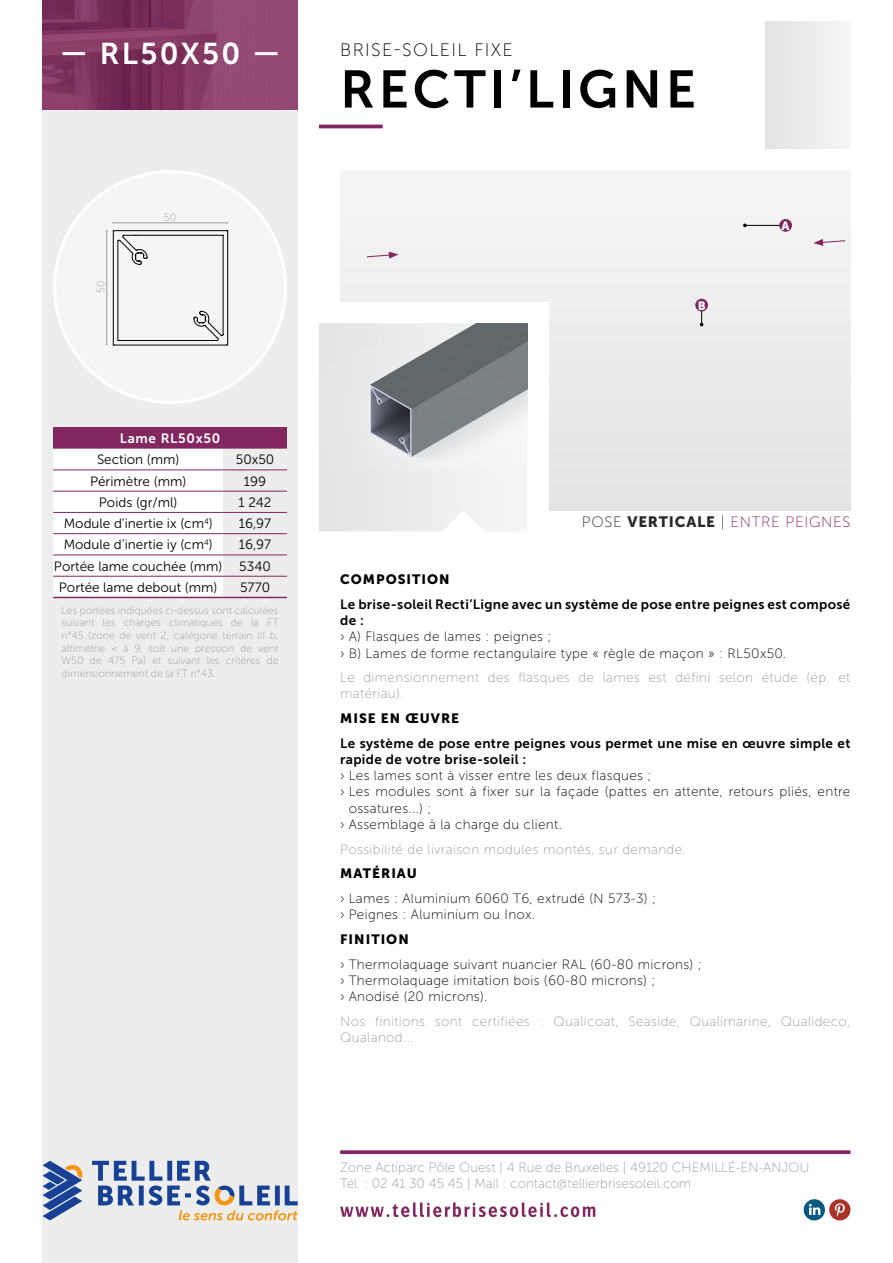
<style>
.page{position:relative;width:893px;height:1263px;background:#fff}
.page>*{position:absolute;margin:0;border:0;box-sizing:border-box;transform-origin:0 0}
.t1{font:52.5px "Museo Sans 700";letter-spacing:.075em;color:#000}
.t2{font:30px "Museo Sans 700";letter-spacing:.075em;color:#fff}
.t3{font:18px "Museo Sans 100";letter-spacing:.075em;color:#000}
.t4{font:15px "Museo Sans 100";letter-spacing:.05em;color:#822760}
.t5{font:13.5px/16.2px "Museo Sans 100";letter-spacing:.025em;color:#000}
.t6{font:13.5px/16.2px "Museo Sans 100";letter-spacing:.025em;color:#9d9d9c}
.t7{font:13.5px/16.2px "Museo Sans 700";letter-spacing:.025em;color:#000}
.t8{font:13.5px "Museo Sans 300";color:#000}
.t9{font:13.5px/16.2px "Museo Sans 100";color:#9d9d9c}
.t10{font:13.5px "Museo Sans 900";letter-spacing:.075em;color:#000}
.t11{font:13.5px "Museo Sans 700";letter-spacing:.05em;color:#fff}
.t12{font:12px "Museo Sans 900";color:#fff}
.t13{font:10.5px/12.6px "Museo Sans 100";color:#9d9d9c;text-align:justify}
.s1{color:#282827}
.s2{font-family:"Museo Sans 900";color:#282827}
</style>
<div class="page">
<svg style="left:43px;top:0;width:255px;height:111px;background:#863d67"></svg>
<div style="left:43px;top:111px;width:255px;height:1152px;background:#ededed"></div>
<div style="left:53px;top:170px;width:234px;height:234px;background:#f5f5f5;border-radius:50%"></div>
<hr style="left:319px;top:125px;width:64px;height:3px;background:#822760">
<div style="left:804px;top:1199px;width:21px;height:21px;background:#095a82;border-radius:50%"></div>
<svg style="left:809px;top:1204px;width:11px;height:11px"></svg>
<div style="left:829px;top:1199px;width:21px;height:21px;background:#a83329;border-radius:50%"></div>
<svg style="left:835px;top:1203px;width:10px;height:13px"></svg>
<svg style="left:340px;top:1150px;width:510px;height:4px;background:#8b376c"></svg>
<svg style="left:340px;top:1202px;width:255px;height:15px"></svg>
<svg style="left:43px;top:1160px;width:255px;height:61px"></svg>
<div style="left:340px;top:170px;width:510px;height:340px;background:#efefef"></div>
<div style="left:319px;top:302px;width:230px;height:229px;background:#fff"></div>
<div style="left:319px;top:472px;width:195px;height:59px;background:#ececec"></div>
<img style="left:319px;top:323px;width:208px;height:149px">
<svg style="left:366px;top:252px;width:33px;height:7px"></svg>
<svg style="left:813px;top:239px;width:32px;height:7px"></svg>
<hr style="left:745px;top:225px;width:41px;height:1px;background:#000">
<div style="left:779px;top:219px;width:13px;height:13px;background:#822760;border-radius:50%"></div>
<svg style="left:700px;top:311px;width:3px;height:15px"></svg>
<div style="left:695px;top:299px;width:13px;height:12px;background:#822760;border-radius:50%"></div>
<div style="left:765px;top:21px;width:85px;height:128px;background:#edecec"></div>
<div style="left:53px;top:427px;width:234px;height:22px;background:#822760"></div>
<svg style="left:53px;top:449px;width:234px;height:148px"></svg>
<hr style="left:53px;top:469px;width:170px;height:1px;background:#822760">
<hr style="left:223px;top:469px;width:64px;height:1px;background:#822760">
<hr style="left:53px;top:491px;width:170px;height:1px;background:#822760">
<hr style="left:223px;top:491px;width:64px;height:1px;background:#822760">
<hr style="left:53px;top:512px;width:170px;height:1px;background:#822760">
<hr style="left:223px;top:512px;width:64px;height:1px;background:#822760">
<hr style="left:53px;top:533px;width:170px;height:1px;background:#822760">
<hr style="left:223px;top:533px;width:64px;height:1px;background:#822760">
<hr style="left:53px;top:555px;width:170px;height:1px;background:#822760">
<hr style="left:223px;top:555px;width:64px;height:1px;background:#822760">
<hr style="left:53px;top:576px;width:170px;height:1px;background:#822760">
<hr style="left:223px;top:576px;width:64px;height:1px;background:#822760">
<hr style="left:53px;top:597px;width:170px;height:1px;background:#822760">
<hr style="left:223px;top:597px;width:64px;height:1px;background:#822760">
<hr style="left:113px;top:223px;width:114px;height:1px;background:#9d9d9c">
<svg style="left:106px;top:230px;width:123px;height:116px"></svg>
<h2 class="t2" style="left:60px;top:37px;width:222px">— RL50X50 —</h2>
<p class="t13" style="left:95px;top:293px;width:14px;rotate:-90deg">50</p>
<p class="t13" style="left:164px;top:211px;width:14px">50</p>
<p class="t11" style="left:120px;top:431px;width:102px">Lame RL50x50</p>
<p class="t8" style="left:97px;top:452px;width:84px">Section (mm)</p>
<p class="t8" style="left:236px;top:452px;width:40px">50x50</p>
<p class="t8" style="left:90px;top:474px;width:98px">Périmètre (mm)</p>
<p class="t8" style="left:244px;top:474px;width:24px">199</p>
<p class="t8" style="left:99px;top:495px;width:80px">Poids (gr/ml)</p>
<p class="t8" style="left:239px;top:495px;width:34px">1 242</p>
<p class="t8" style="left:64px;top:516px;width:150px">Module d’inertie ix (cm<sup>4</sup>)</p>
<p class="t8" style="left:239px;top:516px;width:34px">16,97</p>
<p class="t8" style="left:64px;top:537px;width:150px">Module d’inertie iy (cm<sup>4</sup>)</p>
<p class="t8" style="left:239px;top:537px;width:34px">16,97</p>
<p class="t8" style="left:54px;top:559px;width:170px">Portée lame couchée (mm)</p>
<p class="t8" style="left:239px;top:559px;width:33px">5340</p>
<p class="t8" style="left:59px;top:580px;width:160px">Portée lame debout (mm)</p>
<p class="t8" style="left:240px;top:580px;width:32px">5770</p>
<p class="t13" style="left:62px;top:604px;width:218px">Les portées indiquées ci-dessus sont calculées suivant les charges climatiques de la FT n°45 (zone de vent 2, catégorie terrain III b, altimétrie &lt; à 9, soit une pression de vent W50 de 475 Pa) et suivant les critères de dimensionnement de la FT n°43.</p>
<h3 class="t3" style="left:340px;top:40px;width:174px">BRISE-SOLEIL FIXE</h3>
<h1 class="t1" style="left:340px;top:60px;width:357px">RECTI’LIGNE</h1>
<p class="t12" style="left:698px;top:299px;width:9px">B</p>
<p class="t12" style="left:782px;top:219px;width:9px">A</p>
<p class="t4" style="left:582px;top:513px;width:270px"><span class="s1">POSE</span> <span class="s2">VERTICALE</span> <span class="s1">|</span> ENTRE PEIGNES</p>
<p class="t10" style="left:340px;top:572px;width:111px">COMPOSITION</p>
<p class="t7" style="left:340px;top:596px;width:512px">Le brise-soleil Recti’Ligne avec un système de pose entre peignes est composé de :</p>
<p class="t5" style="left:340px;top:629px;width:447px">› A) Flasques de lames : peignes ;<br>› B) Lames de forme rectangulaire type « règle de maçon » : RL50x50.</p>
<p class="t6" style="left:340px;top:670px;width:512px">Le dimensionnement des flasques de lames est défini selon étude (ép. et matériau).</p>
<p class="t10" style="left:340px;top:711px;width:121px">MISE EN ŒUVRE</p>
<p class="t7" style="left:340px;top:735px;width:512px">Le système de pose entre peignes vous permet une mise en œuvre simple et rapide de votre brise-soleil :</p>
<p class="t5" style="left:340px;top:768px;width:313px">› Les lames sont à visser entre les deux flasques ;</p>
<p class="t5" style="left:340px;top:784px;width:512px">› Les modules sont à fixer sur la façade (pattes en attente, retours pliés, entre</p>
<p class="t5" style="left:349px;top:800px;width:84px">ossatures...) ;</p>
<p class="t5" style="left:340px;top:816px;width:223px">› Assemblage à la charge du client.</p>
<p class="t6" style="left:340px;top:841px;width:347px">Possibilité de livraison modules montés, sur demande.</p>
<p class="t10" style="left:340px;top:866px;width:78px">MATÉRIAU</p>
<p class="t5" style="left:340px;top:890px;width:317px">› Lames : Aluminium 6060 T6, extrudé (N 573-3) ; › Peignes : Aluminium ou Inox.</p>
<p class="t10" style="left:340px;top:931px;width:70px">FINITION</p>
<p class="t5" style="left:340px;top:956px;width:363px">› Thermolaquage suivant nuancier RAL (60-80 microns) ; › Thermolaquage imitation bois (60-80 microns) ;<br>› Anodisé (20 microns).</p>
<p class="t6" style="left:340px;top:1013px;width:512px">Nos finitions sont certifiées : Qualicoat, Seaside, Qualimarine, Qualideco,<br>Qualanod...</p>
<p class="t9" style="left:340px;top:1159px;width:471px">Zone Actiparc Pôle Ouest | 4 Rue de Bruxelles | 49120 CHEMILLÉ-EN-ANJOU<br>Tél. : 02 41 30 45 45 | Mail : contact@tellierbrisesoleil.com</p>
</div>
